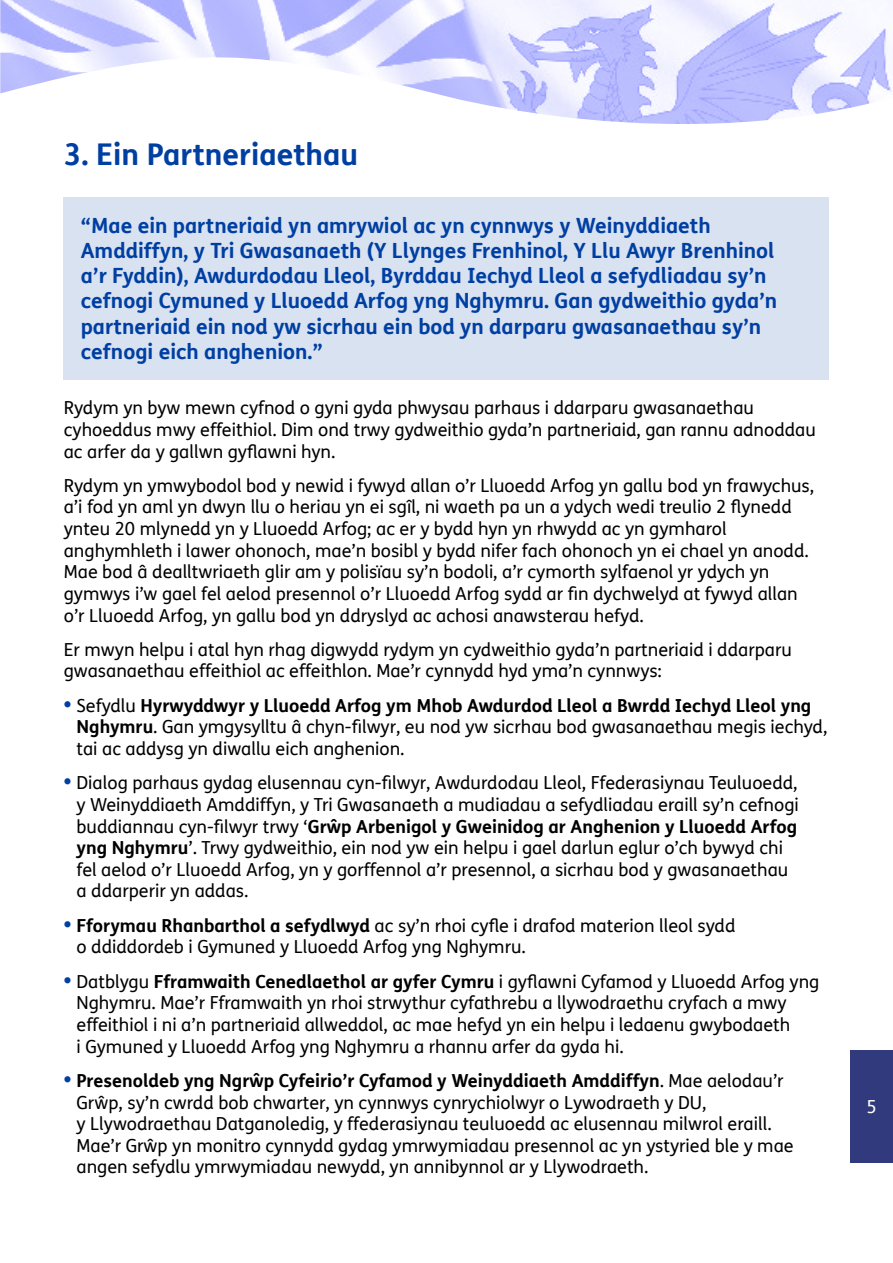
<style>
.page{position:relative;width:893px;height:1263px;background:#fff}
.page>*{position:absolute;margin:0;border:0;box-sizing:border-box;transform-origin:0 0}
.section_head{font:700 30px "FS Me";color:#003fa2}
.quote{font:700 21px/25.2px "FS Me";color:#003fa2}
.Body_text{font:18px/21.6px "FS Me";color:#000}
.t1{font:18px "FS Me";color:#fff}
.s1{font-weight:800;font-size:21px;color:#003fa2}
.s2{font-weight:700}
</style>
<div class="page">
<img style="left:0;top:0;width:893px;height:124px">
<div style="left:64px;top:197px;width:765px;height:183px;background:#d9e2f1"></div>
<div style="left:850px;top:1050px;width:43px;height:113px;background:#303a7c"></div>
<p class="section_head" style="left:64px;top:131px;width:296px">3. Ein Partneriaethau</p>
<p class="quote" style="left:81px;top:212px;width:698px">“Mae ein partneriaid yn amrywiol ac yn cynnwys y Weinyddiaeth Amddiffyn, y Tri Gwasanaeth (Y Llynges Frenhinol, Y Llu Awyr Brenhinol a’r Fyddin), Awdurdodau Lleol, Byrddau Iechyd Lleol a sefydliadau sy’n cefnogi Cymuned y Lluoedd Arfog yng Nghymru. Gan gydweithio gyda’n partneriaid ein nod yw sicrhau ein bod yn darparu gwasanaethau sy’n cefnogi eich anghenion.”</p>
<p class="Body_text" style="left:64px;top:397px;width:754px">Rydym yn byw mewn cyfnod o gyni gyda phwysau parhaus i ddarparu gwasanaethau cyhoeddus mwy effeithiol. Dim ond trwy gydweithio gyda’n partneriaid, gan rannu adnoddau ac arfer da y gallwn gyflawni hyn.</p>
<p class="Body_text" style="left:64px;top:474px;width:752px">Rydym yn ymwybodol bod y newid i fywyd allan o’r Lluoedd Arfog yn gallu bod yn frawychus, a’i fod yn aml yn dwyn llu o heriau yn ei sgîl, ni waeth pa un a ydych wedi treulio 2 flynedd ynteu 20 mlynedd yn y Lluoedd Arfog; ac er y bydd hyn yn rhwydd ac yn gymharol anghymhleth i lawer ohonoch, mae’n bosibl y bydd nifer fach ohonoch yn ei chael yn anodd.<br>Mae bod â dealltwriaeth glir am y polisïau sy’n bodoli, a’r cymorth sylfaenol yr ydych yn gymwys i’w gael fel aelod presennol o’r Lluoedd Arfog sydd ar fin dychwelyd at fywyd allan o’r Lluoedd Arfog, yn gallu bod yn ddryslyd ac achosi anawsterau hefyd.</p>
<p class="Body_text" style="left:64px;top:638px;width:730px">Er mwyn helpu i atal hyn rhag digwydd rydym yn cydweithio gyda’n partneriaid i ddarparu gwasanaethau effeithiol ac effeithlon. Mae’r cynnydd hyd yma’n cynnwys:</p>
<p class="Body_text" style="left:77px;top:694px;width:752px;text-indent:-13px"><span class="s1">•</span> Sefydlu <span class="s2">Hyrwyddwyr y Lluoedd Arfog ym Mhob Awdurdod Lleol a Bwrdd Iechyd Lleol yng<br>Nghymru</span>. Gan ymgysylltu â chyn-filwyr, eu nod yw sicrhau bod gwasanaethau megis iechyd, tai ac addysg yn diwallu eich anghenion.</p>
<p class="Body_text" style="left:77px;top:772px;width:724px;text-indent:-13px"><span class="s1">•</span> Dialog parhaus gydag elusennau cyn-filwyr, Awdurdodau Lleol, Ffederasiynau Teuluoedd, y Weinyddiaeth Amddiffyn, y Tri Gwasanaeth a mudiadau a sefydliadau eraill sy’n cefnogi buddiannau cyn-filwyr trwy ‘<span class="s2">Grŵp Arbenigol y Gweinidog ar Anghenion y Lluoedd Arfog yng Nghymru</span>’. Trwy gydweithio, ein nod yw ein helpu i gael darlun eglur o’ch bywyd chi fel aelod o’r Lluoedd Arfog, yn y gorffennol a’r presennol, a sicrhau bod y gwasanaethau a ddarperir yn addas.</p>
<p class="Body_text" style="left:77px;top:914px;width:660px;text-indent:-13px"><span class="s1">•</span> <span class="s2">Fforymau Rhanbarthol a sefydlwyd</span> ac sy’n rhoi cyfle i drafod materion lleol sydd o ddiddordeb i Gymuned y Lluoedd Arfog yng Nghymru.</p>
<p class="Body_text" style="left:77px;top:970px;width:744px;text-indent:-13px"><span class="s1">•</span> Datblygu <span class="s2">Fframwaith Cenedlaethol ar gyfer Cymru</span> i gyflawni Cyfamod y Lluoedd Arfog yng Nghymru. Mae’r Fframwaith yn rhoi strwythur cyfathrebu a llywodraethu cryfach a mwy effeithiol i ni a’n partneriaid allweddol, ac mae hefyd yn ein helpu i ledaenu gwybodaeth<br>i Gymuned y Lluoedd Arfog yng Nghymru a rhannu arfer da gyda hi.</p>
<p class="Body_text" style="left:77px;top:1069px;width:719px;text-indent:-13px"><span class="s1">•</span> <span class="s2">Presenoldeb yng Ngrŵp Cyfeirio’r Cyfamod y Weinyddiaeth Amddiffyn</span>. Mae aelodau’r Grŵp, sy’n cwrdd bob chwarter, yn cynnwys cynrychiolwyr o Lywodraeth y DU,<br>y Llywodraethau Datganoledig, y ffederasiynau teuluoedd ac elusennau milwrol eraill.<br>Mae’r Grŵp yn monitro cynnydd gydag ymrwymiadau presennol ac yn ystyried ble y mae angen sefydlu ymrwymiadau newydd, yn annibynnol ar y Llywodraeth.</p>
<p class="t1" style="left:867px;top:1095px;width:12px">5</p>
</div>
